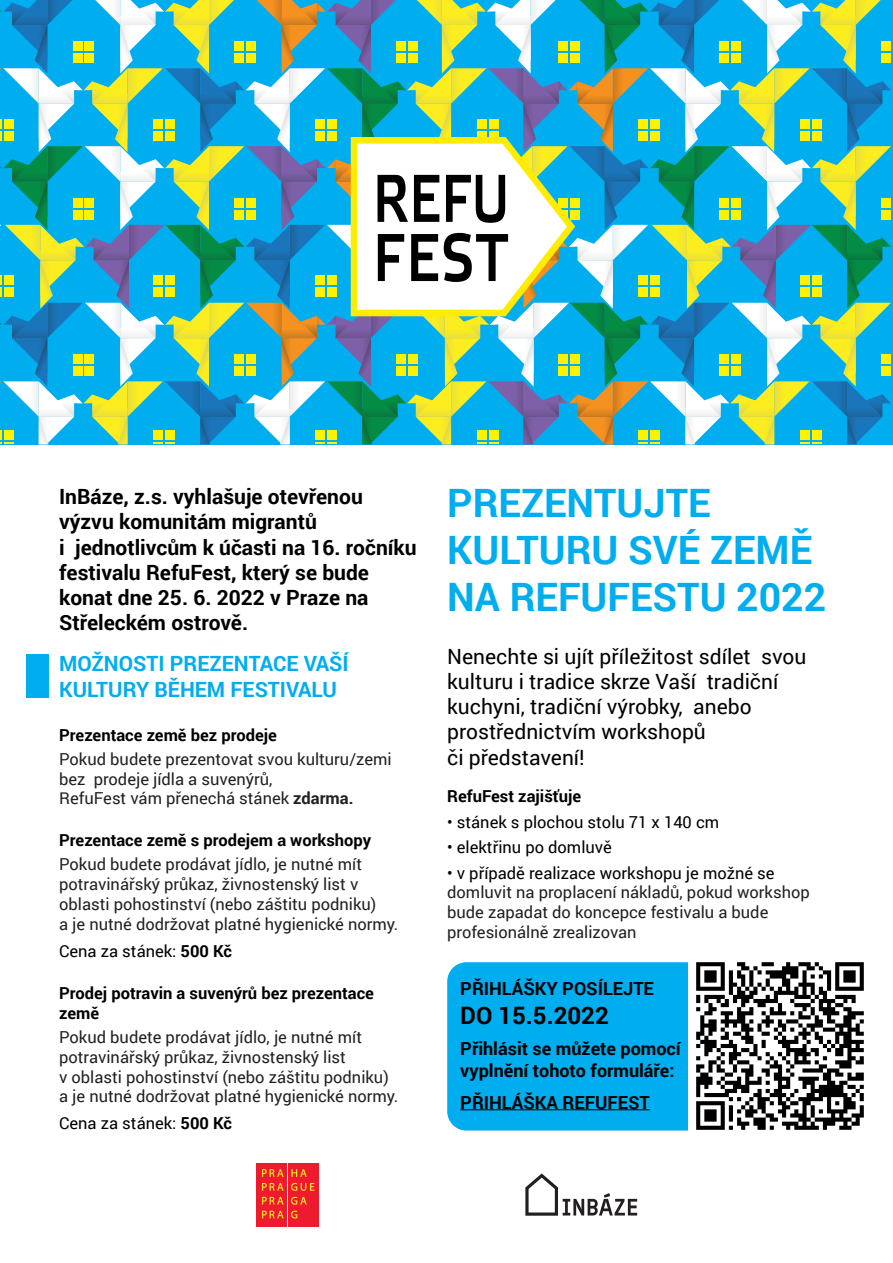
<style>
.page{position:relative;width:893px;height:1263px;background:#fff}
.page>*{position:absolute;margin:0;border:0;box-sizing:border-box;transform-origin:0 0}
.t1{font:700 39.15px/47px "Roboto";color:#00adee}
.t2{font:700 24px "Roboto";color:#000}
.t3{font:700 21px/25.2px "Roboto";color:#000}
.t4{font:21px/25.2px "Roboto";color:#000}
.t5{font:700 21px/25.2px "Roboto";color:#00adee}
.t6{font:700 18px/21.6px "Roboto";color:#000}
.t7{font:16.5px/19.8px "Roboto";color:#231f20}
.t8{font:16.5px "Roboto";color:#000}
.t9{font:700 16.5px/19.8px "Roboto";color:#000}
.s1{font-weight:700}
</style>
<div class="page">
<div style="left:447px;top:962px;width:379px;height:168px;background:#00adee;border-radius:19px"></div>
<div style="left:256px;top:1163px;width:31px;height:63px;background:#ee1b2e"></div>
<div style="left:288px;top:1163px;width:31px;height:63px;background:#ee1b2e"></div>
<svg style="left:262px;top:1169px;width:22px;height:8px"></svg>
<svg style="left:291px;top:1169px;width:16px;height:8px"></svg>
<svg style="left:262px;top:1183px;width:22px;height:8px"></svg>
<svg style="left:291px;top:1183px;width:23px;height:8px"></svg>
<svg style="left:262px;top:1197px;width:22px;height:7px"></svg>
<svg style="left:262px;top:1211px;width:22px;height:7px"></svg>
<svg style="left:291px;top:1197px;width:16px;height:21px"></svg>
<svg style="left:525px;top:1173px;width:112px;height:43px"></svg>
<hr style="left:460px;top:1109px;width:190px;height:1px;background:#000">
<svg style="left:0;top:0;width:893px;height:444px;background:#52b5bd"></svg>
<div style="left:27px;top:654px;width:22px;height:43px;background:#00adee"></div>
<img style="left:688px;top:962px;width:176px;height:168px">
<p class="t3" style="left:59px;top:483px;width:359px">InBáze, z.s. vyhlašuje otevřenou výzvu komunitám migrantů<br>i jednotlivcům k účasti na 16. ročníku festivalu RefuFest, který se bude konat dne 25. 6. 2022 v Praze na<br>Střeleckém ostrově.</p>
<p class="t5" style="left:59px;top:650px;width:291px">MOŽNOSTI PREZENTACE VAŠÍ<br>KULTURY BĚHEM FESTIVALU</p>
<p class="t9" style="left:59px;top:724px;width:219px">Prezentace země bez prodeje</p>
<p class="t7" style="left:59px;top:748px;width:334px">Pokud budete prezentovat svou kulturu/zemi bez prodeje jídla a suvenýrů,<br>RefuFest vám přenechá stánek <span class="s1">zdarma.</span></p>
<p class="t9" style="left:59px;top:830px;width:314px">Prezentace země s prodejem a workshopy</p>
<p class="t7" style="left:59px;top:854px;width:341px">Pokud budete prodávat jídlo, je nutné mít potravinářský průkaz, živnostenský list v oblasti pohostinství (nebo záštitu podniku)<br>a je nutné dodržovat platné hygienické normy.</p>
<p class="t8" style="left:59px;top:939px;width:174px">Cena za stánek: <span class="s1">500 Kč</span></p>
<p class="t9" style="left:59px;top:983px;width:316px">Prodej potravin a suvenýrů bez prezentace země</p>
<p class="t7" style="left:59px;top:1026px;width:341px">Pokud budete prodávat jídlo, je nutné mít potravinářský průkaz, živnostenský list<br>v oblasti pohostinství (nebo záštitu podniku) a je nutné dodržovat platné hygienické normy.</p>
<p class="t8" style="left:59px;top:1112px;width:174px">Cena za stánek: <span class="s1">500 Kč</span></p>
<h1 class="t1" style="left:447px;top:478px;width:380px">PREZENTUJTE<br>KULTURU SVÉ ZEMĚ<br>NA REFUFESTU 2022</h1>
<p class="t4" style="left:447px;top:643px;width:361px">Nenechte si ujít příležitost sdílet svou kulturu i tradice skrze Vaší tradiční kuchyni, tradiční výrobky, anebo prostřednictvím workshopů<br>či představení!</p>
<p class="t9" style="left:447px;top:786px;width:136px">RefuFest zajišťuje</p>
<p class="t8" style="left:447px;top:810px;width:273px">• stánek s plochou stolu 71 x 140 cm</p>
<p class="t8" style="left:447px;top:836px;width:166px">• elektřinu po domluvě</p>
<p class="t8" style="left:447px;top:861px;width:329px">• v případě realizace workshopu je možné se</p>
<p class="t7" style="left:447px;top:882px;width:364px">domluvit na proplacení nákladů, pokud workshop bude zapadat do koncepce festivalu a bude profesionálně zrealizovan</p>
<p class="t6" style="left:460px;top:977px;width:195px">PŘIHLÁŠKY POSÍLEJTE</p>
<h2 class="t2" style="left:460px;top:998px;width:150px">DO 15.5.2022</h2>
<p class="t6" style="left:460px;top:1037px;width:222px">Přihlásit se můžete pomocí vyplnění tohoto formuláře:</p>
<p class="t6" style="left:460px;top:1090px;width:191px">PŘIHLÁŠKA REFUFEST</p>
</div>
